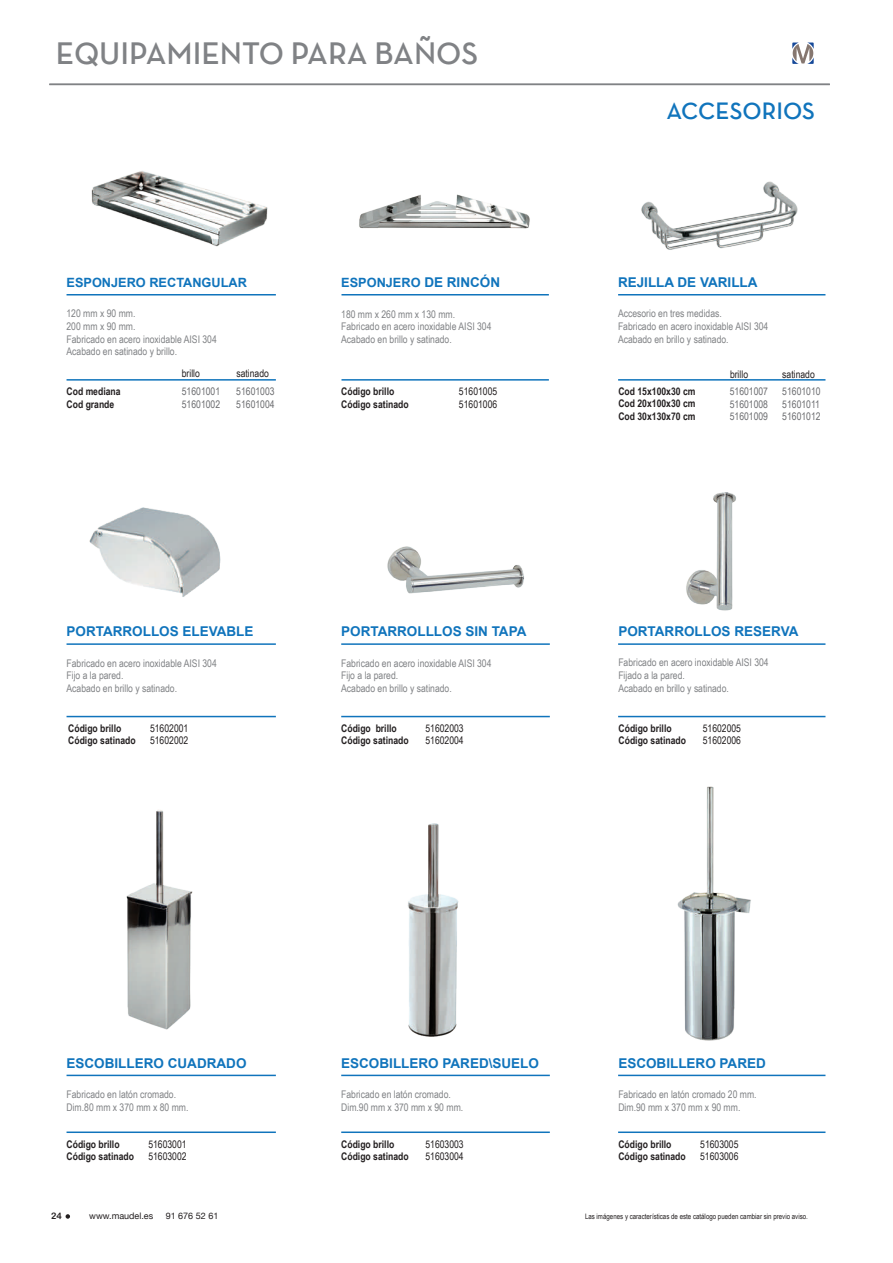
<style>
.page{position:relative;width:893px;height:1263px;background:#fff}
.page>*{position:absolute;margin:0;border:0;box-sizing:border-box;transform-origin:0 0}
.t1{font:31.5px "Neutra Text Demi SC";color:#808285}
.t2{font:24px "Neutra Text Demi SC";color:#1074bc}
.t3{font:700 13.5px "Arial";color:#1074bc}
.t4{font:700 12.75px "Arial";color:#1074bc}
.t5{font:10.5px/12.6px "Arial Narrow";color:#808285}
.t6{font:700 10.5px/12.6px "Arial Narrow";color:#231f20;text-align:justify}
.t7{font:10.5px "Arial Narrow";color:#231f20}
.t8{font:10.5px/12.8px "Arial Narrow";color:#6c6d70;text-align:justify}
.t9{font:9px "Helvetica Neue";color:#231f20}
.t10{font:9px "Arial Rounded MT Bold";color:#231f20}
.t11{font:7.5px "Arial Narrow";color:#231f20}
.s1{font-size:13.5px}
.s2{color:#fff}
</style>
<div class="page">
<svg style="left:66px;top:1214px;width:4px;height:5px"></svg>
<img style="left:89px;top:507px;width:132px;height:90px">
<img style="left:126px;top:810px;width:67px;height:219px">
<img style="left:408px;top:823px;width:51px;height:214px">
<img style="left:677px;top:786px;width:74px;height:255px">
<img style="left:641px;top:181px;width:157px;height:69px">
<img style="left:359px;top:194px;width:171px;height:35px">
<img style="left:91px;top:171px;width:177px;height:76px">
<img style="left:387px;top:546px;width:137px;height:48px">
<img style="left:686px;top:492px;width:50px;height:119px">
<hr style="left:67px;top:294px;width:209px;height:1px;background:#1074bc">
<hr style="left:341px;top:294px;width:208px;height:1px;background:#1074bc">
<hr style="left:618px;top:294px;width:207px;height:1px;background:#1074bc">
<hr style="left:67px;top:379px;width:209px;height:2px;background:#1074bc">
<hr style="left:341px;top:379px;width:208px;height:2px;background:#1074bc">
<hr style="left:618px;top:379px;width:207px;height:2px;background:#1074bc">
<hr style="left:67px;top:643px;width:209px;height:2px;background:#1074bc">
<hr style="left:341px;top:643px;width:209px;height:2px;background:#1074bc">
<hr style="left:618px;top:643px;width:207px;height:2px;background:#1074bc">
<hr style="left:67px;top:716px;width:209px;height:1px;background:#1074bc">
<hr style="left:341px;top:716px;width:209px;height:1px;background:#1074bc">
<hr style="left:618px;top:716px;width:207px;height:1px;background:#1074bc">
<hr style="left:67px;top:1075px;width:209px;height:1px;background:#1074bc">
<hr style="left:341px;top:1075px;width:209px;height:1px;background:#1074bc">
<hr style="left:618px;top:1075px;width:207px;height:1px;background:#1074bc">
<hr style="left:67px;top:1131px;width:209px;height:2px;background:#1074bc">
<hr style="left:341px;top:1131px;width:209px;height:2px;background:#1074bc">
<hr style="left:618px;top:1131px;width:207px;height:2px;background:#1074bc">
<hr style="left:49px;top:84px;width:781px;height:1px;background:#808285">
<svg style="left:792px;top:43px;width:22px;height:21px"></svg>
<h1 class="t1" style="left:56px;top:41px;width:424px">EQUIPAMIENTO PARA BAÑOS</h1>
<p class="t4" style="left:67px;top:275px;width:182px">ESPONJERO RECTANGULAR</p>
<p class="t5" style="left:67px;top:307px;width:152px">120 mm x 90 mm.<br>200 mm x 90 mm.<br>Fabricado en acero inoxidable AISI 304<br>Acabado en satinado y brillo.</p>
<p class="t6" style="left:67px;top:385px;width:56px">Cod mediana<br>Cod grande</p>
<p class="t7" style="left:182px;top:367px;width:20px">brillo</p>
<p class="t7" style="left:236px;top:367px;width:34px">satinado</p>
<p class="t8" style="left:182px;top:385px;width:40px">51601001<br>51601002</p>
<p class="t8" style="left:236px;top:385px;width:40px">51601003<br>51601004</p>
<p class="t4" style="left:341px;top:275px;width:160px">ESPONJERO <span class="s1">DE RINCÓN</span></p>
<p class="t5" style="left:341px;top:307px;width:152px">180 mm x 260 mm x 130 mm.<br>Fabricado en acero inoxidable AISI 304<br>Acabado en brillo y satinado.</p>
<p class="t6" style="left:341px;top:385px;width:55px">Código brillo</p>
<p class="t7" style="left:459px;top:385px;width:40px">51601005</p>
<p class="t6" style="left:341px;top:398px;width:69px">Código satinado</p>
<p class="t7" style="left:459px;top:398px;width:40px">51601006</p>
<p class="t3" style="left:67px;top:624px;width:189px">PORTARROLLOS ELEVABLE</p>
<p class="t5" style="left:67px;top:657px;width:152px">Fabricado en acero inoxidable AISI 304<br>Fijo a la pared.<br>Acabado en brillo y satinado.</p>
<p class="t6" style="left:68px;top:722px;width:55px">Código brillo</p>
<p class="t7" style="left:150px;top:722px;width:40px">51602001</p>
<p class="t6" style="left:68px;top:734px;width:69px">Código satinado</p>
<p class="t7" style="left:150px;top:734px;width:40px">51602002</p>
<p class="t3" style="left:341px;top:624px;width:187px">PORTARROLLLOS SIN TAPA</p>
<p class="t5" style="left:341px;top:657px;width:152px">Fabricado en acero inoxidable AISI 304<br>Fijo a la pared.<br>Acabado en brillo y satinado.</p>
<p class="t6" style="left:341px;top:721px;width:57px">Código brillo</p>
<p class="t7" style="left:425px;top:722px;width:40px">51602003</p>
<p class="t6" style="left:341px;top:734px;width:69px">Código satinado</p>
<p class="t7" style="left:425px;top:734px;width:40px">51602004</p>
<h2 class="t2" style="left:667px;top:102px;width:150px">ACCESORIOS</h2>
<p class="t3" style="left:618px;top:275px;width:141px">REJILLA DE VARILLA</p>
<p class="t5" style="left:618px;top:307px;width:152px">Accesorio en tres medidas.<br>Fabricado en acero inoxidable AISI 304<br>Acabado en brillo y satinado.</p>
<p class="t6" style="left:618px;top:385px;width:79px">Cod 15x100x30 cm Cod 20x100x30 cm Cod 30x130x70 cm</p>
<p class="t7" style="left:730px;top:368px;width:20px">brillo</p>
<p class="t7" style="left:782px;top:368px;width:34px">satinado</p>
<p class="t8" style="left:730px;top:385px;width:40px">51601007<br>51601008<br>51601009</p>
<p class="t8" style="left:782px;top:385px;width:40px">51601010<br>51601011<br>51601012</p>
<p class="t3" style="left:618px;top:623px;width:182px">PORTARROLLOS RESERVA</p>
<p class="t5" style="left:618px;top:656px;width:152px">Fabricado en acero inoxidable AISI 304<br>Fijado a la pared.<br>Acabado en brillo y satinado.</p>
<p class="t6" style="left:619px;top:722px;width:55px">Código brillo</p>
<p class="t7" style="left:703px;top:722px;width:40px">51602005</p>
<p class="t6" style="left:619px;top:734px;width:69px">Código satinado</p>
<p class="t7" style="left:703px;top:734px;width:40px">51602006</p>
<p class="t3" style="left:67px;top:1055px;width:181px">ESCOBILLERO CUADRADO</p>
<p class="t5" style="left:67px;top:1088px;width:123px">Fabricado en latón cromado.<br>Dim.80 mm x 370 mm x 80 mm.</p>
<p class="t6" style="left:67px;top:1137px;width:55px">Código brillo</p>
<p class="t7" style="left:148px;top:1138px;width:40px">51603001</p>
<p class="t6" style="left:67px;top:1150px;width:69px">Código satinado</p>
<p class="t7" style="left:148px;top:1150px;width:40px">51603002</p>
<p class="t3" style="left:341px;top:1055px;width:199px">ESCOBILLERO PARED\SUELO</p>
<p class="t5" style="left:341px;top:1088px;width:123px">Fabricado en latón cromado.<br>Dim.90 mm x 370 mm x 90 mm.</p>
<p class="t6" style="left:341px;top:1137px;width:55px">Código brillo</p>
<p class="t7" style="left:425px;top:1138px;width:40px">51603003</p>
<p class="t6" style="left:341px;top:1150px;width:69px">Código satinado</p>
<p class="t7" style="left:425px;top:1150px;width:40px">51603004</p>
<p class="t3" style="left:618px;top:1055px;width:149px">ESCOBILLERO PARED</p>
<p class="t5" style="left:618px;top:1088px;width:140px">Fabricado en latón cromado 20 mm.<br>Dim.90 mm x 370 mm x 90 mm.</p>
<p class="t6" style="left:618px;top:1138px;width:55px">Código brillo</p>
<p class="t7" style="left:700px;top:1138px;width:40px">51603005</p>
<p class="t6" style="left:618px;top:1150px;width:69px">Código satinado</p>
<p class="t7" style="left:700px;top:1150px;width:40px">51603006</p>
<p class="t10" style="left:51px;top:1210px;width:15px">24<span class="s2">45</span></p>
<p class="t9" style="left:89px;top:1210px;width:65px">www.maudel.es</p>
<p class="t9" style="left:166px;top:1210px;width:54px">91 676 52 61</p>
<p class="t11" style="left:585px;top:1212px;width:224px">Las imágenes y características de este catálogo pueden cambiar sin previo aviso.</p>
</div>
